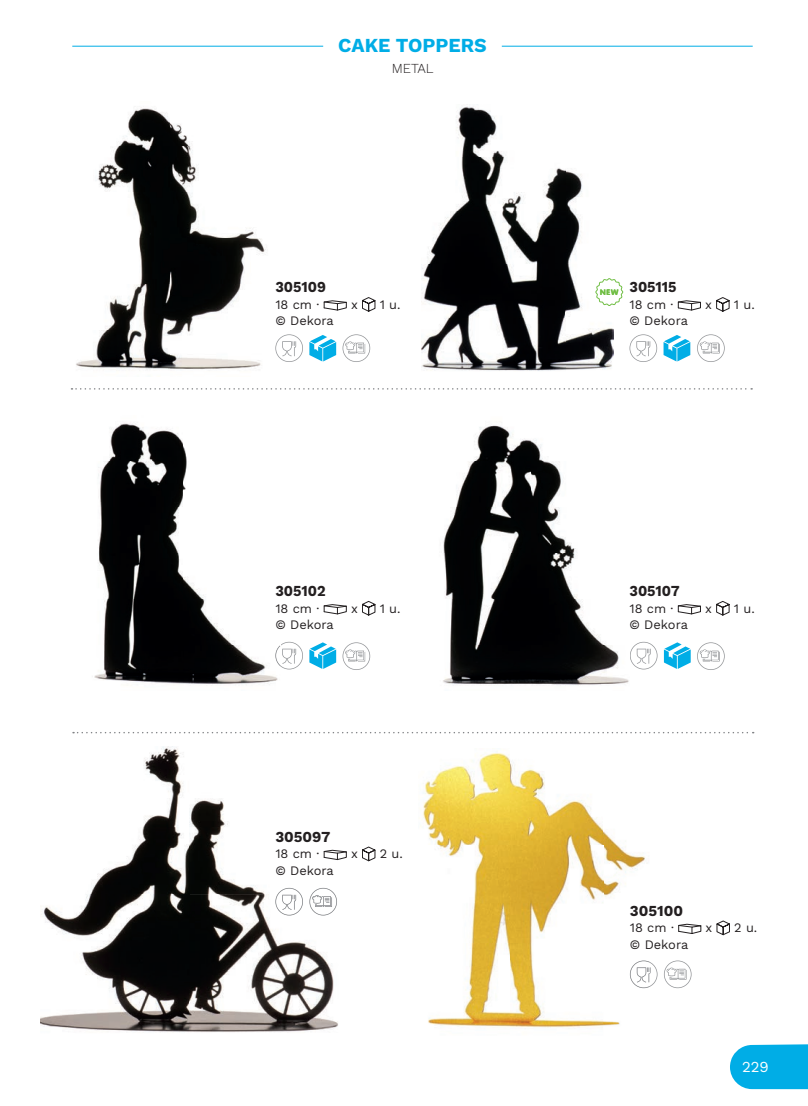
<style>
.page{position:relative;width:808px;height:1106px;background:#fff}
.page>*{position:absolute;margin:0;border:0;box-sizing:border-box;transform-origin:0 0}
.t1{font:700 19.5px "Work Sans";color:#00ade6}
.t2{font:700 15px "Work Sans";color:#231f20;scale:.96 1}
.t3{font:700 15px "Work Sans";color:#231f20}
.t4{font:15px "Work Sans";color:#fff}
.t5{font:300 13.5px "Work Sans";color:#231f20}
.t6{font:12.75px "Work Sans";color:#231f20}
.t7{font:900 7.95px "VAG Rounded Std";color:#70be44}
</style>
<div class="page">
<svg style="left:730px;top:1044px;width:78px;height:45px;background:#13b3e7"></svg>
<img style="left:72px;top:45px;width:252px;height:2px">
<hr style="left:72px;top:46px;width:251px;height:1px;background:#00ade6">
<img style="left:501px;top:45px;width:252px;height:2px">
<hr style="left:502px;top:46px;width:251px;height:1px;background:#00ade6">
<svg style="left:71px;top:388px;width:681px;height:1px"></svg>
<svg style="left:73px;top:732px;width:681px;height:1px"></svg>
<svg style="left:343px;top:334px;width:27px;height:28px"></svg>
<svg style="left:343px;top:642px;width:27px;height:28px"></svg>
<svg style="left:697px;top:334px;width:28px;height:28px"></svg>
<svg style="left:697px;top:642px;width:28px;height:28px"></svg>
<svg style="left:664px;top:960px;width:27px;height:28px"></svg>
<img style="left:76px;top:107px;width:190px;height:263px">
<img style="left:421px;top:106px;width:192px;height:265px">
<svg style="left:275px;top:334px;width:28px;height:28px"></svg>
<svg style="left:280px;top:642px;width:23px;height:27px"></svg>
<svg style="left:630px;top:642px;width:27px;height:27px"></svg>
<svg style="left:629px;top:334px;width:28px;height:28px"></svg>
<svg style="left:324px;top:300px;width:23px;height:10px"></svg>
<svg style="left:362px;top:297px;width:13px;height:15px"></svg>
<svg style="left:678px;top:300px;width:23px;height:10px"></svg>
<svg style="left:716px;top:297px;width:13px;height:15px"></svg>
<svg style="left:309px;top:335px;width:27px;height:26px"></svg>
<svg style="left:309px;top:642px;width:27px;height:27px"></svg>
<svg style="left:664px;top:642px;width:27px;height:27px"></svg>
<svg style="left:663px;top:335px;width:27px;height:26px"></svg>
<img style="left:94px;top:423px;width:184px;height:261px">
<img style="left:275px;top:645px;width:5px;height:21px">
<img style="left:443px;top:425px;width:186px;height:261px">
<svg style="left:324px;top:604px;width:23px;height:10px"></svg>
<svg style="left:362px;top:601px;width:13px;height:14px"></svg>
<svg style="left:678px;top:604px;width:23px;height:10px"></svg>
<svg style="left:716px;top:601px;width:13px;height:14px"></svg>
<img style="left:420px;top:751px;width:225px;height:277px">
<svg style="left:630px;top:960px;width:27px;height:28px"></svg>
<img style="left:40px;top:746px;width:298px;height:286px">
<img style="left:309px;top:887px;width:28px;height:28px">
<svg style="left:275px;top:887px;width:28px;height:28px"></svg>
<svg style="left:324px;top:849px;width:23px;height:11px"></svg>
<svg style="left:362px;top:846px;width:13px;height:15px"></svg>
<svg style="left:678px;top:923px;width:23px;height:11px"></svg>
<svg style="left:716px;top:920px;width:14px;height:15px"></svg>
<svg style="left:595px;top:278px;width:28px;height:28px"></svg>
<h1 class="t1" style="left:338px;top:34px;width:150px">CAKE TOPPERS</h1>
<p class="t5" style="left:392px;top:61px;width:44px">METAL</p>
<p class="t2" style="left:275px;top:278px;width:54px">305109</p>
<p class="t6" style="left:275px;top:297px;width:45px">18 cm ·</p>
<p class="t6" style="left:351px;top:297px;width:8px">x</p>
<p class="t6" style="left:380px;top:297px;width:22px">1 u.</p>
<p class="t6" style="left:275px;top:313px;width:60px">© Dekora</p>
<p class="t2" style="left:275px;top:582px;width:54px">305102</p>
<p class="t6" style="left:275px;top:600px;width:45px">18 cm ·</p>
<p class="t6" style="left:351px;top:600px;width:8px">x</p>
<p class="t6" style="left:380px;top:600px;width:22px">1 u.</p>
<p class="t6" style="left:275px;top:617px;width:60px">© Dekora</p>
<p class="t3" style="left:275px;top:828px;width:56px">305097</p>
<p class="t6" style="left:275px;top:846px;width:45px">18 cm ·</p>
<p class="t6" style="left:351px;top:846px;width:8px">x</p>
<p class="t6" style="left:380px;top:846px;width:25px">2 u.</p>
<p class="t6" style="left:275px;top:862px;width:60px">© Dekora</p>
<p class="t7" style="left:600px;top:287px;width:20px">NEW</p>
<p class="t2" style="left:629px;top:278px;width:51px">305115</p>
<p class="t6" style="left:629px;top:297px;width:45px">18 cm ·</p>
<p class="t6" style="left:705px;top:297px;width:8px">x</p>
<p class="t6" style="left:734px;top:297px;width:22px">1 u.</p>
<p class="t6" style="left:629px;top:313px;width:60px">© Dekora</p>
<p class="t2" style="left:629px;top:582px;width:54px">305107</p>
<p class="t6" style="left:629px;top:600px;width:45px">18 cm ·</p>
<p class="t6" style="left:705px;top:600px;width:8px">x</p>
<p class="t6" style="left:734px;top:600px;width:22px">1 u.</p>
<p class="t6" style="left:629px;top:617px;width:60px">© Dekora</p>
<p class="t3" style="left:630px;top:901px;width:55px">305100</p>
<p class="t6" style="left:630px;top:920px;width:45px">18 cm ·</p>
<p class="t6" style="left:706px;top:920px;width:8px">x</p>
<p class="t6" style="left:734px;top:920px;width:25px">2 u.</p>
<p class="t6" style="left:630px;top:936px;width:60px">© Dekora</p>
<p class="t4" style="left:742px;top:1058px;width:28px">229</p>
</div>
